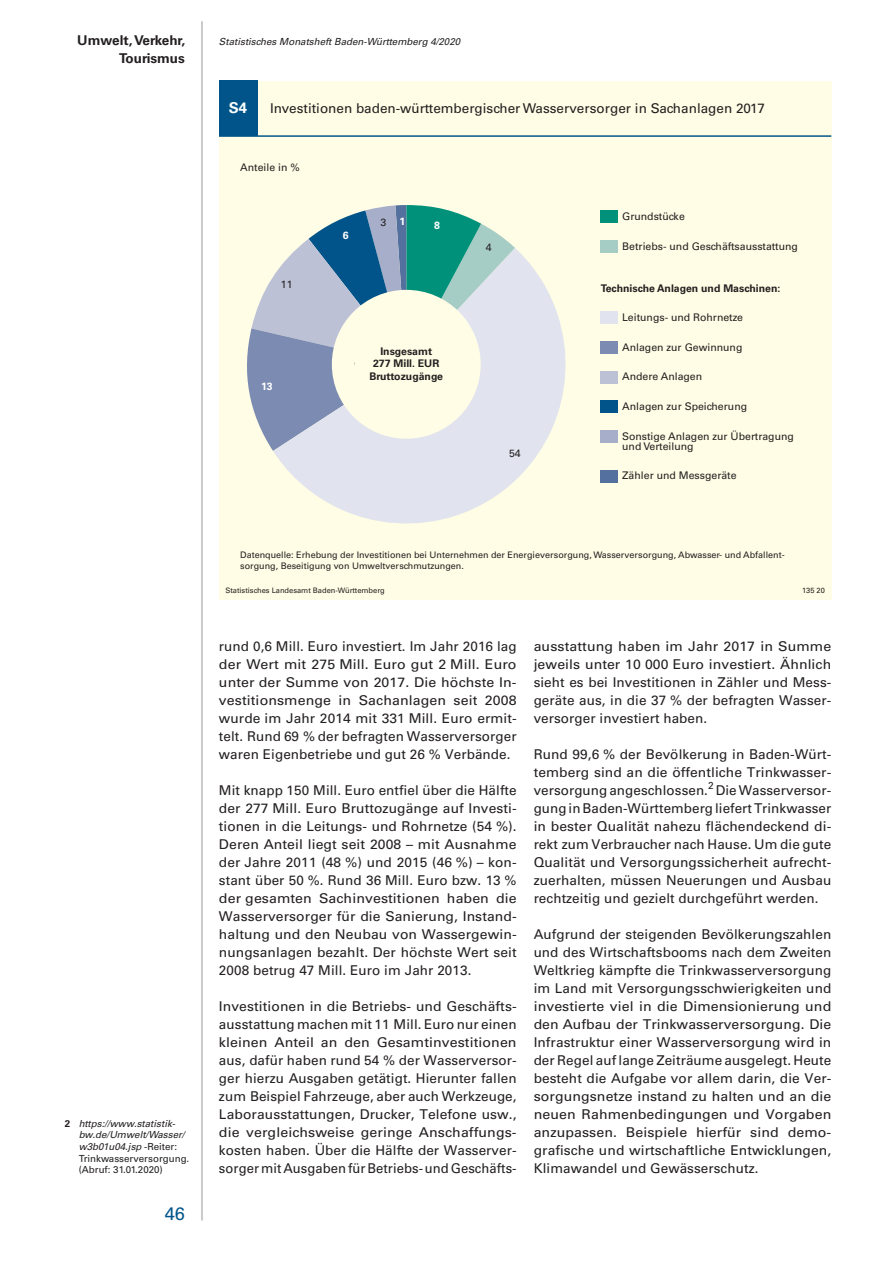
<style>
.page{position:relative;width:893px;height:1263px;background:#fff}
.page>*{position:absolute;margin:0;border:0;box-sizing:border-box;transform-origin:0 0}
.t1{font:18px "Univers";color:#01548a}
.t2{font:700 15px "Univers";color:#fff}
.t3{font:13.5px/18px "Univers";letter-spacing:.005em;color:#231f20;text-align:justify}
.t4{font:13.5px/18px "Univers";letter-spacing:.005em;color:#231f20;text-align:justify;scale:1.05 1}
.t5{font:700 13.5px "Univers";color:#231f20}
.t6{font:10.5px/10.5px "Univers";color:#231f20}
.t7{font:700 10.5px/12.6px "Univers";color:#231f20;text-align:center}
.t8{font:700 10.5px "Univers";color:#fff}
.t9{font:italic 9.75px/11.7px "Univers";color:#231f20}
.t10{font:9px/10.5px "Univers";color:#231f20}
.t11{font:7.5px "Univers";color:#231f20}
.s1{font-weight:700;font-style:normal}
.s2{font-style:normal}
</style>
<div class="page">
<hr style="left:202px;top:21px;width:1px;height:1199px;background:#939598">
<div style="left:219px;top:81px;width:612px;height:519px;background:#fffde5"></div>
<div style="left:219px;top:81px;width:38px;height:55px;background:#01548a"></div>
<svg style="left:273px;top:248px;width:293px;height:276px;fill:#e1e4ee"></svg>
<hr style="left:219px;top:135px;width:612px;height:2px;background:#01548a">
<svg style="left:247px;top:205px;width:268px;height:246px"></svg>
<div style="left:601px;top:210px;width:17px;height:13px;background:#00917b"></div>
<div style="left:601px;top:341px;width:17px;height:13px;background:#7c8bb1"></div>
<div style="left:601px;top:311px;width:17px;height:13px;background:#e1e4ee"></div>
<div style="left:601px;top:430px;width:17px;height:13px;background:#a6aec9"></div>
<div style="left:601px;top:400px;width:17px;height:13px;background:#01548a"></div>
<div style="left:601px;top:371px;width:17px;height:12px;background:#bcc1d6"></div>
<div style="left:601px;top:470px;width:17px;height:13px;background:#54709e"></div>
<div style="left:601px;top:240px;width:17px;height:13px;background:#a6ccc6"></div>
<p class="t5" style="left:77px;top:32px;width:110px">Umwelt, Verkehr,</p>
<p class="t9" style="left:219px;top:35px;width:243px">Statistisches Monatsheft Baden-Württemberg 4/2020</p>
<p class="t5" style="left:119px;top:50px;width:67px">Tourismus</p>
<p class="t2" style="left:229px;top:99px;width:20px">S4</p>
<p class="t3" style="left:270px;top:99px;width:497px">Investitionen baden-württembergischer Wasserversorger in Sachanlagen 2017</p>
<p class="t6" style="left:240px;top:162px;width:61px">Anteile in %</p>
<p class="t6" style="left:281px;top:279px;width:13px">11</p>
<p class="t8" style="left:261px;top:381px;width:13px">13</p>
<p class="t8" style="left:343px;top:229px;width:7px">6</p>
<p class="t6" style="left:381px;top:217px;width:7px">3</p>
<p class="t8" style="left:399px;top:215px;width:7px">1</p>
<p class="t8" style="left:434px;top:219px;width:7px">8</p>
<p class="t7" style="left:369px;top:345px;width:75px">Insgesamt<br>277 Mill. EUR<br>Bruttozugänge</p>
<p class="t6" style="left:486px;top:242px;width:7px">4</p>
<p class="t6" style="left:509px;top:448px;width:13px">54</p>
<p class="t6" style="left:622px;top:211px;width:64px">Grundstücke</p>
<p class="t6" style="left:622px;top:241px;width:177px">Betriebs- und Geschäftsausstattung</p>
<p class="t7" style="left:601px;top:282px;width:181px">Technische Anlagen und Maschinen:</p>
<p class="t6" style="left:622px;top:312px;width:122px">Leitungs- und Rohrnetze</p>
<p class="t6" style="left:622px;top:342px;width:122px">Anlagen zur Gewinnung</p>
<p class="t6" style="left:622px;top:371px;width:81px">Andere Anlagen</p>
<p class="t6" style="left:622px;top:401px;width:126px">Anlagen zur Speicherung</p>
<p class="t6" style="left:622px;top:431px;width:173px">Sonstige Anlagen zur Übertragung und Verteilung</p>
<p class="t6" style="left:622px;top:470px;width:116px">Zähler und Messgeräte</p>
<p class="t10" style="left:240px;top:550px;width:546px">Datenquelle: Erhebung der Investitionen bei Unternehmen der Energieversorgung, Wasserversorgung, Abwasser- und Abfallent&shy;sorgung, Beseitigung von Umweltverschmutzungen.</p>
<p class="t9" style="left:79px;top:1117px;width:112px;text-indent:-14px"><span class="s1">2</span> https://www.statistik&shy;bw.de/Umwelt/Wasser/ w3b01u04.jsp <span class="s2">-Reiter:<br>Trinkwasserversorgung. (Abruf: 31.01.2020)</span></p>
<h1 class="t1" style="left:165px;top:1203px;width:22px">46</h1>
<p class="t11" style="left:225px;top:586px;width:161px">Statistisches Landesamt Baden-Württemberg</p>
<p class="t11" style="left:802px;top:586px;width:24px">135 20</p>
<p class="t3" style="left:219px;top:637px;width:299px">rund 0,6 Mill. Euro investiert. Im Jahr 2016 lag der Wert mit 275 Mill. Euro gut 2 Mill. Euro unter der Summe von 2017. Die höchste In&shy;vestitionsmenge in Sachanlagen seit 2008 wurde im Jahr 2014 mit 331 Mill. Euro ermit&shy;telt. Rund 69 % der befragten Wasserversorger waren Eigenbetriebe und gut 26 % Verbände.</p>
<p class="t3" style="left:219px;top:781px;width:299px">Mit knapp 150 Mill. Euro entfiel über die Hälfte der 277 Mill. Euro Bruttozugänge auf Investi&shy;tionen in die Leitungs- und Rohrnetze (54 %).<br>Deren Anteil liegt seit 2008 – mit Ausnahme der Jahre 2011 (48 %) und 2015 (46 %) – kon&shy;stant über 50 %. Rund 36 Mill. Euro bzw. 13 % der gesamten Sachinvestitionen haben die Wasserversorger für die Sanierung, Instand&shy;haltung und den Neubau von Wassergewin&shy;nungsanlagen bezahlt. Der höchste Wert seit 2008 betrug 47 Mill. Euro im Jahr 2013.</p>
<p class="t3" style="left:219px;top:997px;width:299px">Investitionen in die Betriebs- und Geschäfts&shy;ausstattung machen mit 11 Mill. Euro nur einen kleinen Anteil an den Gesamtinvestitionen aus, dafür haben rund 54 % der Wasserversor&shy;ger hierzu Ausgaben getätigt. Hierunter fallen zum Beispiel Fahrzeuge, aber auch Werkzeuge, Laborausstattungen, Drucker, Telefone usw., die vergleichsweise geringe Anschaffungs&shy;kosten haben. Über die Hälfte der Wasserver&shy;sorger mit Ausgaben für Betriebs- und Geschäfts-</p>
<p class="t4" style="left:534px;top:637px;width:285px">ausstattung haben im Jahr 2017 in Summe jeweils unter 10 000 Euro investiert. Ähnlich sieht es bei Investitionen in Zähler und Mess&shy;geräte aus, in die 37 % der befragten Wasser&shy;versorger investiert haben.</p>
<p class="t3" style="left:534px;top:745px;width:299px">Rund 99,6 % der Bevölkerung in Baden-Würt&shy;temberg sind an die öffentliche Trinkwasser&shy;versorgung angeschlossen.<sup>2</sup> Die Wasserversor&shy;gung in Baden-Württemberg liefert Trinkwasser in bester Qualität nahezu flächendeckend di&shy;rekt zum Verbraucher nach Hause. Um die gute Qualität und Versorgungssicherheit aufrecht&shy;zuerhalten, müssen Neuerungen und Ausbau rechtzeitig und gezielt durchgeführt werden.</p>
<p class="t3" style="left:534px;top:925px;width:299px">Aufgrund der steigenden Bevölkerungszahlen und des Wirtschaftsbooms nach dem Zweiten Weltkrieg kämpfte die Trinkwasserversorgung im Land mit Versorgungsschwierigkeiten und investierte viel in die Dimensionierung und den Aufbau der Trinkwasserversorgung. Die Infrastruktur einer Wasserversorgung wird in der Regel auf lange Zeiträume ausgelegt. Heute besteht die Aufgabe vor allem darin, die Ver&shy;sorgungsnetze instand zu halten und an die neuen Rahmenbedingungen und Vorgaben anzupassen. Beispiele hierfür sind demo&shy;grafische und wirtschaftliche Entwicklungen, Klimawandel und Gewässerschutz.</p>
</div>
